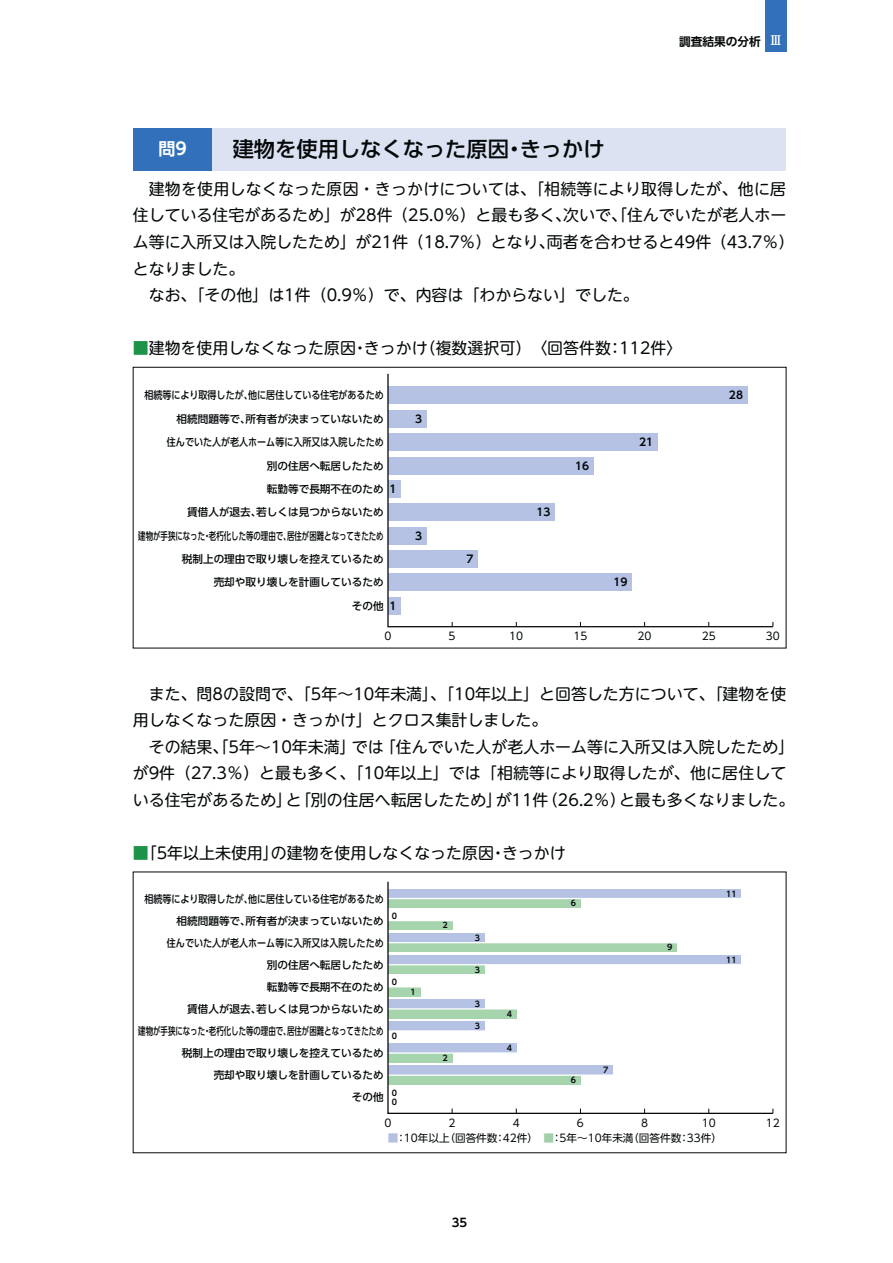
<style>
.page{position:relative;width:893px;height:1263px;background:#fff}
.page>*{position:absolute;margin:0;border:0;box-sizing:border-box;transform-origin:0 0}
.t1{font:21.3px "UD Shin Go Pr 6 N Medium 90 msp RKSJ H";color:#040809}
.t2{font:16.95px "UD Shin Go Pr 6 N De Bold 90 msp RKSJ H";color:#fff}
.t3{font:15.9px/26.5px "UD Shin M Go Pr 6 N Regular 90 msp RKSJ H";color:#040809}
.t4{font:11.7px "UD Shin Go Pr 6 N De Bold 90 msp RKSJ H";color:#040809}
.t5{font:10.65px/23.4px "UD Shin Go Pr 6 N Medium 90 msp RKSJ H";color:#040809;text-align:right;scale:.85 1}
.t6{font:10.65px "UD Shin Go Pr 6 N Regular 90 msp RKSJ H";color:#040809}
.t7{font:10.65px "UD Shin Go Pr 6 N De Bold 90 msp RKSJ H";color:#040809}
.t8{font:7.95px/9.4px "UD Shin Go Pr 6 N De Bold 90 msp RKSJ H";color:#040809}
.s1{font-family:"UD Reimin Pr 6 N Bold 90 msp RKSJ H";font-size:12.75px;color:#fff}
.s2{color:#1c9346}
.s3{color:#b4c0df}
.s4{color:#a2cfaa}
</style>
<div class="page">
<div style="left:765px;top:0;width:21px;height:51px;background:#3271b9"></div>
<div style="left:133px;top:128px;width:80px;height:42px;background:#3271b9"></div>
<div style="left:213px;top:128px;width:573px;height:42px;background:#dce2f2"></div>
<svg style="left:387px;top:373px;width:387px;height:255px"></svg>
<svg style="left:387px;top:881px;width:387px;height:233px"></svg>
<p class="t4" style="left:679px;top:37px;width:105px">調査結果の分析 <span class="s1">Ⅲ</span></p>
<p class="t2" style="left:159px;top:143px;width:30px">問9</p>
<h1 class="t1" style="left:233px;top:141px;width:373px">建物を使用しなくなった原因・きっかけ</h1>
<p class="t3" style="left:149px;top:178px;width:639px">建物を使用しなくなった原因・きっかけについては、「相続等により取得したが、他に居</p>
<p class="t3" style="left:133px;top:204px;width:655px">住している住宅があるため」が28件（25.0％）と最も多く、次いで、「住んでいたが老人ホー</p>
<p class="t3" style="left:133px;top:231px;width:663px">ム等に入所又は入院したため」が21件（18.7％）となり、両者を合わせると49件（43.7％）</p>
<p class="t3" style="left:133px;top:258px;width:113px">となりました。</p>
<p class="t3" style="left:149px;top:284px;width:492px">なお、「その他」は1件（0.9％）で、内容は「わからない」でした。</p>
<p class="t3" style="left:133px;top:337px;width:551px"><span class="s2">■</span>建物を使用しなくなった原因・きっかけ（複数選択可）〈回答件数：112件〉</p>
<p class="t5" style="left:138px;top:385px;width:290px">相続等により取得したが、他に居住している住宅があるため相続問題等で、所有者が決まっていないため<br>住んでいた人が老人ホーム等に入所又は入院したため<br>別の住居へ転居したため<br>転勤等で長期不在のため<br>賃借人が退去、若しくは見つからないため<br>建物が手狭になった・老朽化した等の理由で、居住が困難となってきたため税制上の理由で取り壊しを控えているため<br>売却や取り壊しを計画しているため<br>その他</p>
<p class="t7" style="left:389px;top:485px;width:9px">1</p>
<p class="t7" style="left:389px;top:602px;width:9px">1</p>
<p class="t7" style="left:415px;top:415px;width:9px">3</p>
<p class="t7" style="left:415px;top:532px;width:9px">3</p>
<p class="t7" style="left:466px;top:555px;width:9px">7</p>
<p class="t7" style="left:536px;top:508px;width:16px">13</p>
<p class="t7" style="left:575px;top:462px;width:16px">16</p>
<p class="t7" style="left:639px;top:438px;width:16px">21</p>
<p class="t7" style="left:613px;top:578px;width:16px">19</p>
<p class="t7" style="left:729px;top:391px;width:16px">28</p>
<p class="t6" style="left:384px;top:632px;width:9px">0</p>
<p class="t6" style="left:449px;top:632px;width:9px">5</p>
<p class="t6" style="left:509px;top:632px;width:16px">10</p>
<p class="t6" style="left:573px;top:632px;width:16px">15</p>
<p class="t6" style="left:702px;top:632px;width:16px">25</p>
<p class="t6" style="left:637px;top:632px;width:16px">20</p>
<p class="t6" style="left:766px;top:632px;width:16px">30</p>
<p class="t3" style="left:133px;top:683px;width:655px;text-indent:16px">また、問8の設問で、「5年～10年未満」、「10年以上」と回答した方について、「建物を使用しなくなった原因・きっかけ」とクロス集計しました。</p>
<p class="t3" style="left:133px;top:736px;width:663px;text-indent:16px">その結果、「5年～10年未満」では「住んでいた人が老人ホーム等に入所又は入院したため」が9件（27.3％）と最も多く、「10年以上」では「相続等により取得したが、他に居住している住宅があるため」と「別の住居へ転居したため」が11件（26.2％）と最も多くなりました。</p>
<p class="t3" style="left:133px;top:842px;width:434px"><span class="s2">■</span>「5年以上未使用」の建物を使用しなくなった原因・きっかけ</p>
<p class="t5" style="left:138px;top:889px;width:290px;line-height:22px">相続等により取得したが、他に居住している住宅があるため相続問題等で、所有者が決まっていないため<br>住んでいた人が老人ホーム等に入所又は入院したため<br>別の住居へ転居したため<br>転勤等で長期不在のため<br>賃借人が退去、若しくは見つからないため<br>建物が手狭になった・老朽化した等の理由で、居住が困難となってきたため税制上の理由で取り壊しを控えているため<br>売却や取り壊しを計画しているため<br>その他</p>
<p class="t8" style="left:392px;top:912px;width:7px">0</p>
<p class="t8" style="left:392px;top:978px;width:7px">0</p>
<p class="t8" style="left:392px;top:1032px;width:7px">0</p>
<p class="t8" style="left:392px;top:1089px;width:7px">0<br>0</p>
<p class="t8" style="left:410px;top:988px;width:7px">1</p>
<p class="t8" style="left:443px;top:922px;width:7px">2</p>
<p class="t8" style="left:443px;top:1054px;width:7px">2</p>
<p class="t8" style="left:475px;top:934px;width:7px">3</p>
<p class="t8" style="left:475px;top:966px;width:7px">3</p>
<p class="t8" style="left:475px;top:1001px;width:7px">3</p>
<p class="t8" style="left:475px;top:1023px;width:7px">3</p>
<p class="t8" style="left:507px;top:1010px;width:7px">4</p>
<p class="t8" style="left:507px;top:1045px;width:7px">4</p>
<p class="t8" style="left:571px;top:900px;width:7px">6</p>
<p class="t8" style="left:571px;top:1076px;width:7px">6</p>
<p class="t8" style="left:603px;top:1067px;width:7px">7</p>
<p class="t8" style="left:667px;top:944px;width:7px">9</p>
<p class="t8" style="left:726px;top:890px;width:12px">11</p>
<p class="t8" style="left:726px;top:956px;width:12px">11</p>
<p class="t6" style="left:384px;top:1119px;width:9px">0</p>
<p class="t6" style="left:449px;top:1119px;width:9px">2</p>
<p class="t6" style="left:513px;top:1119px;width:9px">4</p>
<p class="t6" style="left:577px;top:1119px;width:9px">6</p>
<p class="t6" style="left:702px;top:1119px;width:16px">10</p>
<p class="t6" style="left:641px;top:1119px;width:9px">8</p>
<p class="t6" style="left:766px;top:1119px;width:16px">12</p>
<p class="t6" style="left:388px;top:1134px;width:336px"><span class="s3">■</span>：10年以上（回答件数：42件） <span class="s4">■</span>：5年～10年未満（回答件数：33件）</p>
<p class="t4" style="left:452px;top:1218px;width:17px">35</p>
</div>
